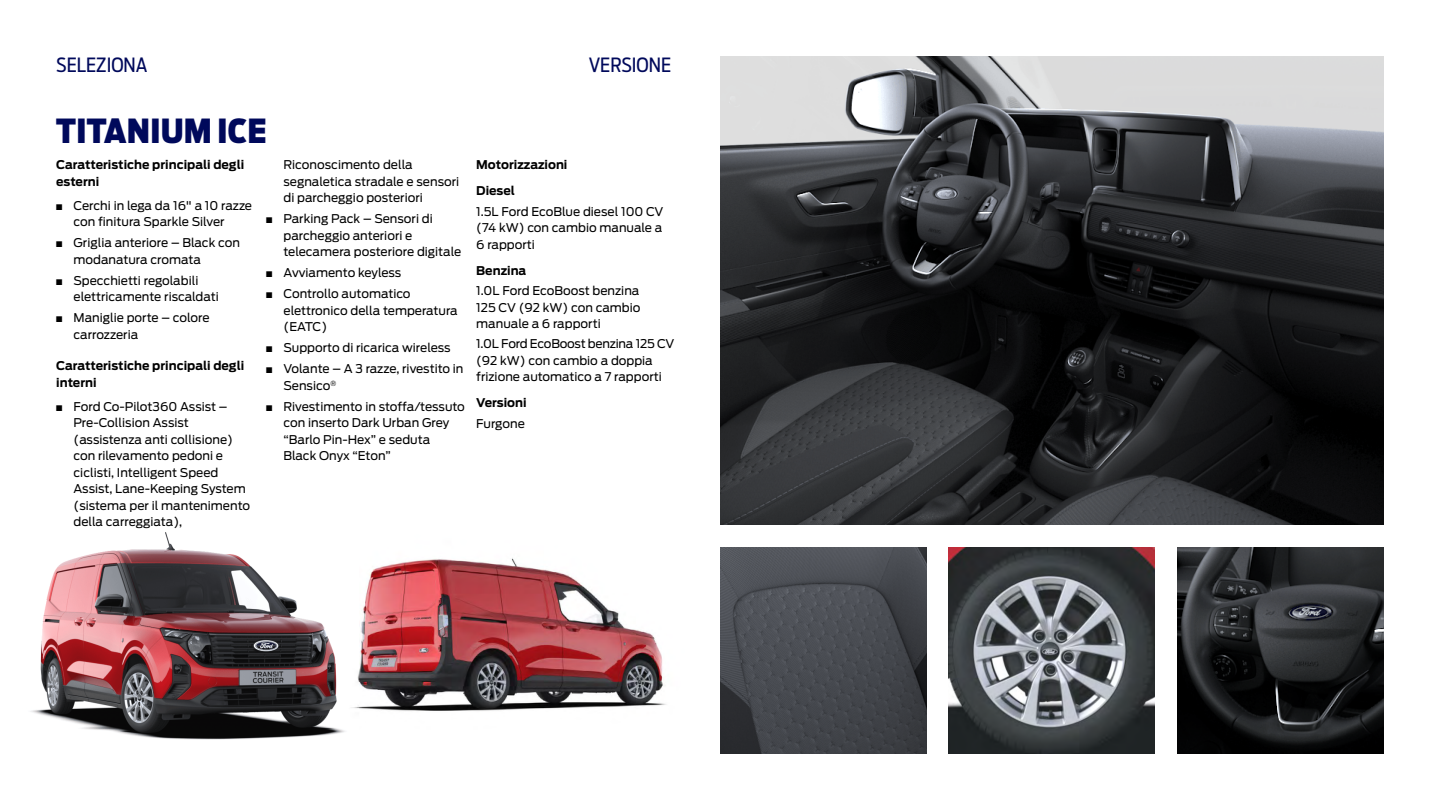
<style>
.page{position:relative;width:1440px;height:810px;background:#fff}
.page>*{position:absolute;margin:0;border:0;box-sizing:border-box;transform-origin:0 0}
.t1{font:900 33px "Ford Antenna Cond";color:#00095b}
.t2{font:19.5px "Ford Antenna Cond";color:#00095b}
.t3{font:12px/16.5px "Ford Antenna";color:#000}
.t4{font:700 12px/16.5px "Ford Antenna";color:#000}
</style>
<div class="page">
<img style="left:436px;top:558px;width:230px;height:153px">
<img style="left:30px;top:532px;width:406px;height:208px">
<img style="left:1178px;top:548px;width:206px;height:206px">
<img style="left:720px;top:548px;width:206px;height:206px">
<img style="left:720px;top:56px;width:664px;height:469px">
<img style="left:949px;top:548px;width:206px;height:206px">
<h2 class="t2" style="left:56px;top:48px;width:93px">SELEZIONA</h2>
<h2 class="t2" style="left:589px;top:48px;width:84px">VERSIONE</h2>
<h1 class="t1" style="left:56px;top:100px;width:212px">TITANIUM ICE</h1>
<p class="t4" style="left:56px;top:155px;width:190px">Caratteristiche principali degli esterni</p>
<p class="t3" style="left:73px;top:196px;width:180px;text-indent:-17px">■ Cerchi in lega da 16" a 10 razze con finitura Sparkle Silver</p>
<p class="t3" style="left:73px;top:233px;width:168px;text-indent:-17px">■ Griglia anteriore – Black con modanatura cromata</p>
<p class="t3" style="left:73px;top:271px;width:147px;text-indent:-17px">■ Specchietti regolabili elettricamente riscaldati</p>
<p class="t3" style="left:73px;top:308px;width:138px;text-indent:-17px">■ Maniglie porte – colore carrozzeria</p>
<p class="t4" style="left:56px;top:356px;width:190px">Caratteristiche principali degli interni</p>
<p class="t3" style="left:73px;top:397px;width:178px;text-indent:-17px">■ Ford Co-Pilot360 Assist –<br>Pre-Collision Assist (assistenza anti collisione) con rilevamento pedoni e ciclisti, Intelligent Speed<br>Assist, Lane-Keeping System (sistema per il mantenimento della carreggiata),</p>
<p class="t3" style="left:283px;top:155px;width:177px">Riconoscimento della segnaletica stradale e sensori di parcheggio posteriori</p>
<p class="t3" style="left:283px;top:209px;width:179px;text-indent:-17px">■ Parking Pack – Sensori di parcheggio anteriori e telecamera posteriore digitale</p>
<p class="t3" style="left:266px;top:263px;width:137px">■ Avviamento keyless</p>
<p class="t3" style="left:283px;top:284px;width:176px;text-indent:-17px">■ Controllo automatico elettronico della temperatura (EATC)</p>
<p class="t3" style="left:266px;top:338px;width:186px">■ Supporto di ricarica wireless</p>
<p class="t3" style="left:283px;top:359px;width:182px;text-indent:-17px">■ Volante – A 3 razze, rivestito in<br>Sensico<sup>®</sup></p>
<p class="t3" style="left:283px;top:397px;width:183px;text-indent:-17px">■ Rivestimento in stoffa/tessuto con inserto Dark Urban Grey “Barlo Pin-Hex” e seduta<br>Black Onyx “Eton”</p>
<p class="t4" style="left:476px;top:151px;width:93px;line-height:26.1px">Motorizzazioni<br>Diesel</p>
<p class="t3" style="left:476px;top:202px;width:189px;text-align:justify">1.5L Ford EcoBlue diesel 100 CV (74 kW) con cambio manuale a 6 rapporti</p>
<p class="t4" style="left:476px;top:261px;width:52px">Benzina</p>
<p class="t3" style="left:476px;top:281px;width:166px;text-align:justify">1.0L Ford EcoBoost benzina 125 CV (92 kW) con cambio manuale a 6 rapporti</p>
<p class="t3" style="left:476px;top:334px;width:200px">1.0L Ford EcoBoost benzina 125 CV (92 kW) con cambio a doppia frizione automatico a 7 rapporti</p>
<p class="t4" style="left:476px;top:394px;width:52px">Versioni</p>
<p class="t3" style="left:476px;top:414px;width:50px">Furgone</p>
</div>
